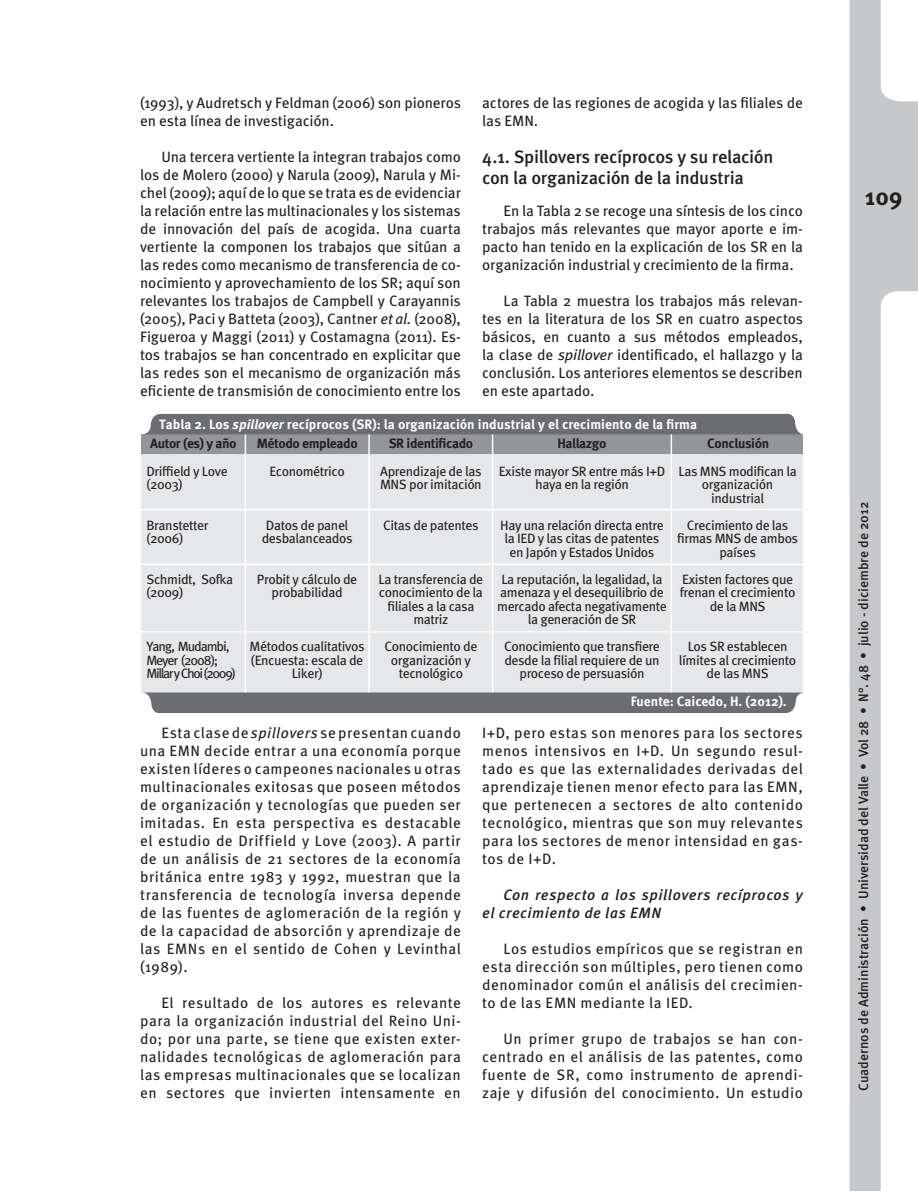
<style>
.page{position:relative;width:918px;height:1191px;background:#fff}
.page>*{position:absolute;margin:0;border:0;box-sizing:border-box;transform-origin:0 0}
.t1{font:700 24px "Meta Pro";color:#231f20}
.su_subtitulos{font:500 18px/21px "Meta Pro";letter-spacing:-.015em;color:#231f20}
.cuerpo_d_etexto{font:15px/18px "Meta Pro";letter-spacing:.015em;color:#231f20;text-align:justify}
.cuerpo_d_etexto-2{font:15px/18px "Meta Pro";letter-spacing:-.01em;color:#231f20}
.cuerpo_d_etexto-3{font:italic 500 15px/18px "Meta Pro";letter-spacing:.035em;color:#231f20}
.t2{font:13.5px/13.5px "Meta Pro";letter-spacing:-.03em;color:#231f20;text-align:center}
.t3{font:700 13.5px/19.4px "Meta Pro";color:#fff}
.t4{font:500 13.5px "Meta Pro";color:#231f20}
.t5{font:700 13.5px "Meta Pro";letter-spacing:-.03em;color:#231f20}
.t6{font:13.5px/13.5px "Meta Pro";letter-spacing:-.08em;color:#231f20}
.s1{font-style:italic}
.s2{color:#231f20}
</style>
<div class="page">
<svg style="left:850px;top:0;width:68px;height:1191px;fill:#c7c8ca"></svg>
<div style="left:142px;top:454px;width:661px;height:238px;background:#e6e7e9"></div>
<div style="left:142px;top:434px;width:661px;height:20px;background:#939598"></div>
<div style="left:145px;top:414px;width:657px;height:20px;background:#6c6d70"></div>
<svg style="left:142px;top:692px;width:661px;height:21px;background:#727376"></svg>
<hr style="left:245px;top:434px;width:1px;height:258px;background:#fff">
<hr style="left:368px;top:434px;width:2px;height:258px;background:#fff">
<hr style="left:492px;top:434px;width:1px;height:258px;background:#fff">
<hr style="left:671px;top:434px;width:1px;height:258px;background:#fff">
<hr style="left:142px;top:509px;width:661px;height:1px;background:#fff">
<hr style="left:142px;top:563px;width:661px;height:2px;background:#fff">
<hr style="left:142px;top:631px;width:661px;height:1px;background:#fff">
<p class="cuerpo_d_etexto-2" style="left:140px;top:94px;width:322px">(1993), y Audretsch y Feldman (2006) son pioneros en esta línea de investigación.</p>
<p class="cuerpo_d_etexto" style="left:140px;top:148px;width:322px;text-indent:21px">Una tercera vertiente la integran trabajos como los de Molero (2000) y Narula (2009), Narula y Mi&shy;chel (2009); aquí de lo que se trata es de evidenciar la relación entre las multinacionales y los sistemas de innovación del país de acogida. Una cuarta vertiente la componen los trabajos que sitúan a las redes como mecanismo de transferencia de co&shy;nocimiento y aprovechamiento de los SR; aquí son relevantes los trabajos de Campbell y Carayannis (2005), Paci y Batteta (2003), Cantner <span class="s1">et al.</span> (2008), Figueroa y Maggi (2011) y Costamagna (2011). Es&shy;tos trabajos se han concentrado en explicitar que las redes son el mecanismo de organización más eficiente de transmisión de conocimiento entre los</p>
<p class="cuerpo_d_etexto-2" style="left:482px;top:94px;width:322px">actores de las regiones de acogida y las filiales de las EMN.</p>
<p class="su_subtitulos" style="left:482px;top:147px;width:293px">4.1. Spillovers recíprocos y su relación con la organización de la industria</p>
<p class="cuerpo_d_etexto" style="left:482px;top:202px;width:322px;text-indent:21px">En la Tabla 2 se recoge una síntesis de los cinco trabajos más relevantes que mayor aporte e im&shy;pacto han tenido en la explicación de los SR en la organización industrial y crecimiento de la firma.</p>
<p class="cuerpo_d_etexto" style="left:482px;top:292px;width:322px;text-indent:21px">La Tabla 2 muestra los trabajos más relevan&shy;tes en la literatura de los SR en cuatro aspectos básicos, en cuanto a sus métodos empleados, la clase de <span class="s1">spillover</span> identificado, el hallazgo y la conclusión. Los anteriores elementos se describen en este apartado.</p>
<p class="t3" style="left:150px;top:414px;width:549px;text-indent:9px">Tabla 2. Los <span class="s1">spillover</span> recíprocos (SR): la organización industrial y el crecimiento de la firma<br><span class="s2">Autor (es) y año</span></p>
<p class="t5" style="left:257px;top:434px;width:102px">Método empleado</p>
<p class="t5" style="left:389px;top:434px;width:86px">SR identificado</p>
<p class="t5" style="left:557px;top:434px;width:51px">Hallazgo</p>
<p class="t5" style="left:707px;top:434px;width:63px">Conclusión</p>
<p class="t2" style="left:146px;top:465px;width:83px;text-align:left">Driffield y Love (2003)</p>
<p class="t2" style="left:146px;top:519px;width:64px;text-align:left">Branstetter (2006)</p>
<p class="t2" style="left:146px;top:573px;width:88px;text-align:left">Schmidt, Sofka (2009)</p>
<p class="t2" style="left:269px;top:465px;width:77px">Econométrico</p>
<p class="t2" style="left:262px;top:519px;width:92px">Datos de panel desbalanceados</p>
<p class="t2" style="left:257px;top:573px;width:102px">Probit y cálculo de probabilidad</p>
<p class="t6" style="left:146px;top:640px;width:91px">Yang, Mudambi,<br>Meyer (2008);<br>Millar y Choi(2009)</p>
<p class="t2" style="left:250px;top:640px;width:116px">Métodos cualitativos (Encuesta: escala de<br>Liker)</p>
<p class="t2" style="left:380px;top:465px;width:103px;text-align:left">Aprendizaje de las<br>MNS por imitación</p>
<p class="t2" style="left:383px;top:519px;width:97px">Citas de patentes</p>
<p class="t2" style="left:379px;top:573px;width:106px">La transferencia de conocimiento de la filiales a la casa matriz</p>
<p class="t2" style="left:384px;top:640px;width:95px">Conocimiento de organización y tecnológico</p>
<p class="t2" style="left:499px;top:465px;width:168px">Existe mayor SR entre más I+D haya en la región</p>
<p class="t2" style="left:500px;top:519px;width:165px">Hay una relación directa entre la IED y las citas de patentes en Japón y Estados Unidos</p>
<p class="t2" style="left:497px;top:573px;width:171px">La reputación, la legalidad, la amenaza y el desequilibrio de mercado afecta negativamente la generación de SR</p>
<p class="t2" style="left:504px;top:640px;width:157px">Conocimiento que transfiere desde la filial requiere de un proceso de persuasión</p>
<p class="t2" style="left:678px;top:465px;width:120px">Las MNS modifican la organización industrial</p>
<p class="t2" style="left:677px;top:519px;width:123px">Crecimiento de las firmas MNS de ambos países</p>
<p class="t2" style="left:680px;top:573px;width:117px">Existen factores que frenan el crecimiento de la MNS</p>
<p class="t2" style="left:679px;top:640px;width:119px">Los SR establecen límites al crecimiento de las MNS</p>
<p class="t3" style="left:631px;top:692px;width:158px">Fuente: Caicedo, H. (2012).</p>
<p class="cuerpo_d_etexto" style="left:140px;top:724px;width:322px;text-indent:21px">Esta clase de <span class="s1">spillovers</span> se presentan cuando una EMN decide entrar a una economía porque existen líderes o campeones nacionales u otras multinacionales exitosas que poseen métodos de organización y tecnologías que pueden ser imitadas. En esta perspectiva es destacable el estudio de Driffield y Love (2003). A partir de un análisis de 21 sectores de la economía británica entre 1983 y 1992, muestran que la transferencia de tecnología inversa depende de las fuentes de aglomeración de la región y de la capacidad de absorción y aprendizaje de las EMNs en el sentido de Cohen y Levinthal (1989).</p>
<p class="cuerpo_d_etexto" style="left:140px;top:994px;width:322px;text-indent:21px">El resultado de los autores es relevante para la organización industrial del Reino Uni&shy;do; por una parte, se tiene que existen exter&shy;nalidades tecnológicas de aglomeración para las empresas multinacionales que se localizan en sectores que invierten intensamente en</p>
<p class="cuerpo_d_etexto" style="left:482px;top:724px;width:322px">I+D, pero estas son menores para los sectores menos intensivos en I+D. Un segundo resul&shy;tado es que las externalidades derivadas del aprendizaje tienen menor efecto para las EMN, que pertenecen a sectores de alto contenido tecnológico, mientras que son muy relevantes para los sectores de menor intensidad en gas&shy;tos de I+D.</p>
<p class="cuerpo_d_etexto-3" style="left:482px;top:886px;width:322px;text-indent:21px">Con respecto a los spillovers recíprocos y el crecimiento de las EMN</p>
<p class="cuerpo_d_etexto" style="left:482px;top:940px;width:322px;text-indent:21px">Los estudios empíricos que se registran en esta dirección son múltiples, pero tienen como denominador común el análisis del crecimien&shy;to de las EMN mediante la IED.</p>
<p class="cuerpo_d_etexto" style="left:482px;top:1030px;width:322px;text-indent:21px">Un primer grupo de trabajos se han con&shy;centrado en el análisis de las patentes, como fuente de SR, como instrumento de aprendi&shy;zaje y difusión del conocimiento. Un estudio</p>
<h1 class="t1" style="left:865px;top:181px;width:39px">109</h1>
<p class="t4" style="left:855px;top:1090px;width:590px;rotate:-90deg">Cuadernos de Administración • Universidad del Valle • Vol 28 • N°. 48 • julio - diciembre de 2012</p>
</div>
